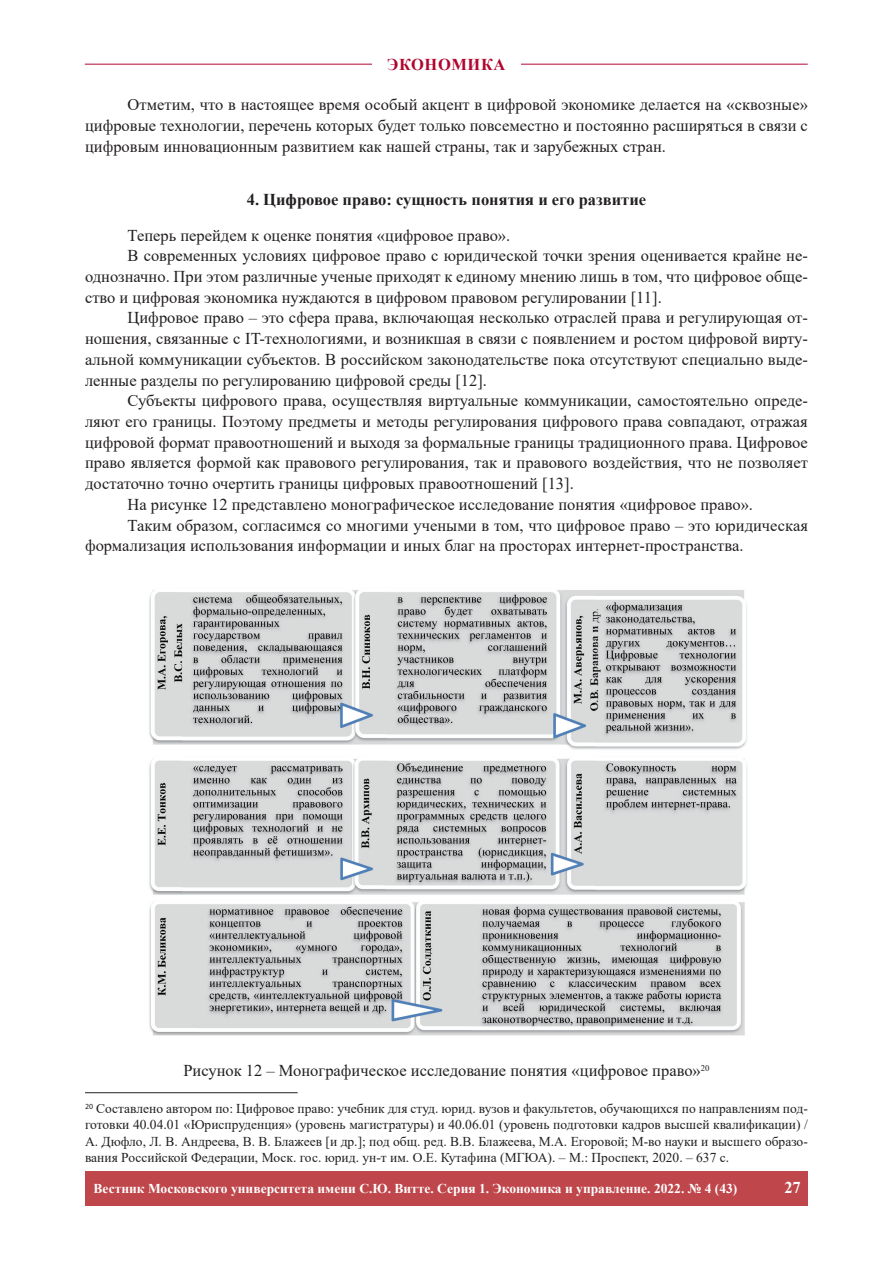
<style>
.page{position:relative;width:893px;height:1263px;background:#fff}
.page>*{position:absolute;margin:0;border:0;box-sizing:border-box;transform-origin:0 0}
.t1{font:16.5px/21px "Times New Roman";color:#231f20;text-align:justify}
.t2{font:700 16.5px "Times New Roman";color:#231f20}
.t3{font:700 16.5px "Times New Roman";letter-spacing:.035em;color:#b00630}
.t4{font:700 16.5px "Times New Roman";color:#fff}
.t5{font:13.5px/16.2px "Times New Roman";color:#231f20;text-align:justify}
.t6{font:700 13.5px "Times New Roman";color:#fff}
</style>
<div class="page">
<hr style="left:85px;top:64px;width:723px;height:1px;background:#b00630">
<div style="left:372px;top:58px;width:149px;height:12px;background:#fff"></div>
<div style="left:85px;top:1171px;width:723px;height:34px;background:#bf464b"></div>
<img style="left:149px;top:590px;width:598px;height:446px">
<hr style="left:85px;top:1092px;width:213px;height:1px;background:#231f20">
<p class="t3" style="left:387px;top:52px;width:120px">ЭКОНОМИКА</p>
<p class="t1" style="left:85px;top:94px;width:724px;text-indent:43px">Отметим, что в настоящее время особый акцент в цифровой экономике делается на «сквозные» цифровые технологии, перечень которых будет только повсеместно и постоянно расширяться в связи с цифровым инновационным развитием как нашей страны, так и зарубежных стран.</p>
<p class="t2" style="left:247px;top:188px;width:401px">4. Цифровое право: сущность понятия и его развитие</p>
<p class="t1" style="left:128px;top:224px;width:384px">Теперь перейдем к оценке понятия «цифровое право».</p>
<p class="t1" style="left:128px;top:245px;width:682px">В современных условиях цифровое право с юридической точки зрения оценивается крайне не-</p>
<p class="t1" style="left:85px;top:265px;width:724px">однозначно. При этом различные ученые приходят к единому мнению лишь в том, что цифровое обще-</p>
<p class="t1" style="left:85px;top:286px;width:578px">ство и цифровая экономика нуждаются в цифровом правовом регулировании [11].</p>
<p class="t1" style="left:128px;top:307px;width:682px">Цифровое право – это сфера права, включающая несколько отраслей права и регулирующая от-</p>
<p class="t1" style="left:85px;top:328px;width:724px">ношения, связанные с IT-технологиями, и возникшая в связи с появлением и ростом цифровой вирту-</p>
<p class="t1" style="left:85px;top:348px;width:724px">альной коммуникации субъектов. В российском законодательстве пока отсутствуют специально выде-</p>
<p class="t1" style="left:85px;top:369px;width:404px">ленные разделы по регулированию цифровой среды [12].</p>
<p class="t1" style="left:128px;top:390px;width:682px">Субъекты цифрового права, осуществляя виртуальные коммуникации, самостоятельно опреде-</p>
<p class="t1" style="left:85px;top:410px;width:724px">ляют его границы. Поэтому предметы и методы регулирования цифрового права совпадают, отражая</p>
<p class="t1" style="left:85px;top:431px;width:724px">цифровой формат правоотношений и выходя за формальные границы традиционного права. Цифровое</p>
<p class="t1" style="left:85px;top:452px;width:724px">право является формой как правового регулирования, так и правового воздействия, что не позволяет</p>
<p class="t1" style="left:85px;top:472px;width:490px">достаточно точно очертить границы цифровых правоотношений [13].</p>
<p class="t1" style="left:128px;top:493px;width:627px">На рисунке 12 представлено монографическое исследование понятия «цифровое право».</p>
<p class="t1" style="left:128px;top:514px;width:682px">Таким образом, согласимся со многими учеными в том, что цифровое право – это юридическая</p>
<p class="t1" style="left:85px;top:535px;width:660px">формализация использования информации и иных благ на просторах интернет-пространства.</p>
<p class="t1" style="left:183px;top:1059px;width:528px">Рисунок 12 – Монографическое исследование понятия «цифровое право»<sup>20</sup></p>
<p class="t5" style="left:85px;top:1100px;width:724px"><sup>20</sup> Составлено автором по: Цифровое право: учебник для студ. юрид. вузов и факультетов, обучающихся по направлениям под&shy;готовки 40.04.01 «Юриспруденция» (уровень магистратуры) и 40.06.01 (уровень подготовки кадров высшей квалификации) / А. Дюфло, Л. В. Андреева, В. В. Блажеев [и др.]; под общ. ред. В.В. Блажеева, М.А. Егоровой; М-во науки и высшего образо&shy;вания Российской Федерации, Моск. гос. юрид. ун-т им. О.Е. Кутафина (МГЮА). – М.: Проспект, 2020. – 637 с.</p>
<p class="t6" style="left:94px;top:1179px;width:645px">Вестник Московского университета имени С.Ю. Витте. Серия 1. Экономика и управление. 2022. № 4 (43)</p>
<p class="t4" style="left:784px;top:1175px;width:18px">27</p>
</div>
